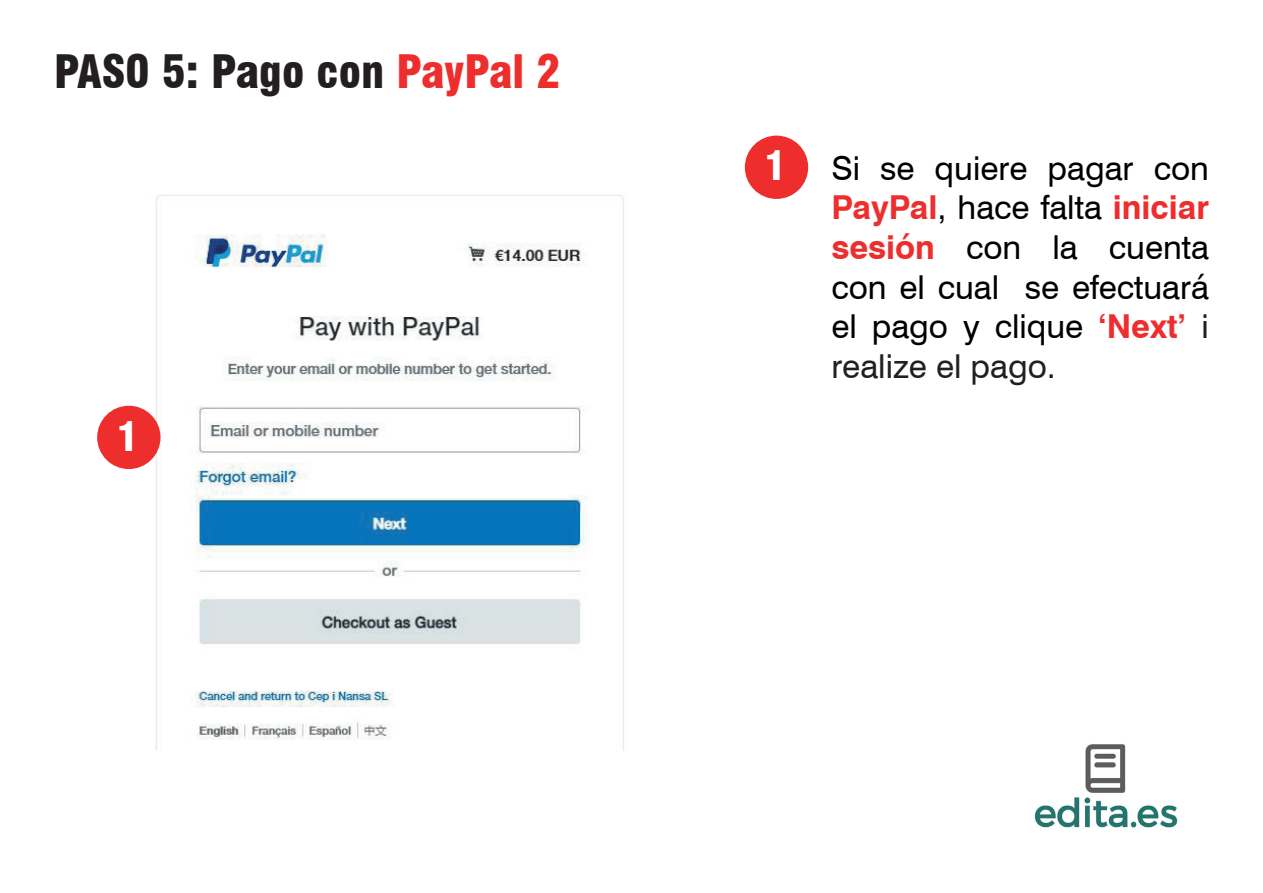
<style>
.page{position:relative;width:1263px;height:893px;background:#fff}
.page>*{position:absolute;margin:0;border:0;box-sizing:border-box;transform-origin:0 0}
.t1{font:900 condensed 45px "Swiss 721 BT";color:#231f20}
.t2{font:900 condensed 39px "Swiss 721 BT";color:#fff}
.t3{font:33px/39.6px "Swiss 721 BT";color:#000;text-align:justify}
.s1{color:#ee2d2d}
.s2{font-weight:700;color:#ee2d2d}
.s3{color:#231f20}
</style>
<div class="page">
<img style="left:1034px;top:744px;width:144px;height:84px">
<img style="left:97px;top:194px;width:527px;height:556px">
<div style="left:745px;top:136px;width:63px;height:63px;background:#ee2d2d;border-radius:50%"></div>
<div style="left:97px;top:406px;width:64px;height:63px;background:#ee2d2d;border-radius:50%"></div>
<h1 class="t1" style="left:54px;top:45px;width:508px">PAS0 5: Pago con <span class="s1">PayPal 2</span></h1>
<p class="t2" style="left:117px;top:413px;width:22px">1</p>
<p class="t2" style="left:765px;top:143px;width:22px">1</p>
<p class="t3" style="left:831px;top:148px;width:379px">Si se quiere pagar con <span class="s2">PayPal</span>, hace falta <span class="s2">iniciar sesión</span> con la cuenta con el cual se efectuará el pago y clique <span class="s2">‘Next’</span> <span class="s3">i realize el pago.</span></p>
</div>
